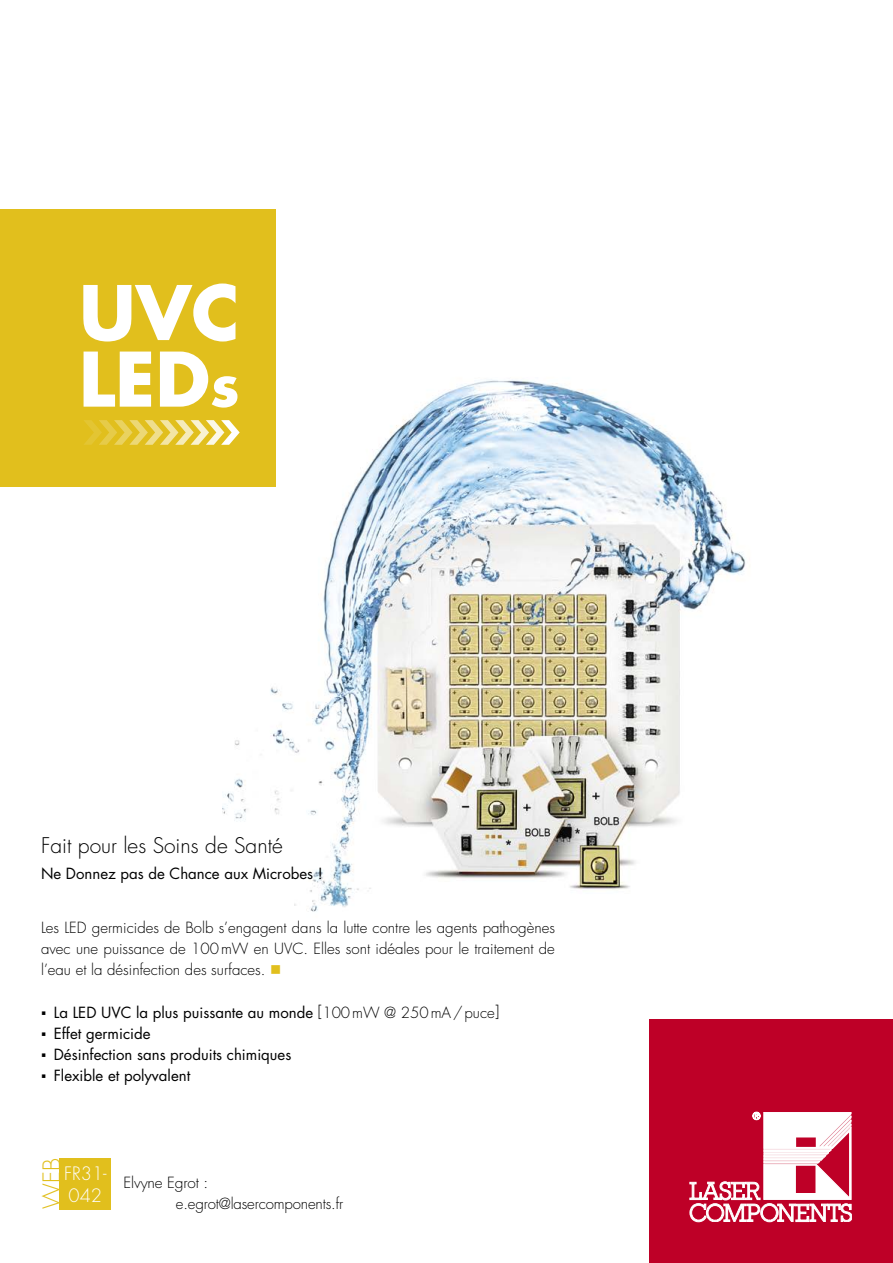
<style>
.page{position:relative;width:893px;height:1263px;background:#fff}
.page>*{position:absolute;margin:0;border:0;box-sizing:border-box;transform-origin:0 0}
.t1{font:700 73.05px/66.6px "Futura Std";color:#fff}
.t2{font:300 23.25px "Futura Std";color:#e1bf1d}
.t3{font:300 21px "Futura Std";color:#000}
.t4{font:300 18px "Futura Std";color:#fff}
.t5{font:300 15px/21.3px "Futura Std";color:#000}
.t6{font:15px "Futura Std";color:#000}
.s1{font-size:57.45px}
.s2{color:#e1bf1d}
.s3{font-family:"Calibri"}
.s4{font-weight:300}
</style>
<div class="page">
<img style="left:222px;top:210px;width:580px;height:978px">
<div style="left:60px;top:1158px;width:51px;height:51px;background:#e1bf1d"></div>
<div style="left:0;top:210px;width:275px;height:277px;background:#e1bf1d"></div>
<svg style="left:84px;top:420px;width:156px;height:25px"></svg>
<div style="left:650px;top:1020px;width:243px;height:243px;background:#be0027"></div>
<svg style="left:690px;top:1112px;width:162px;height:110px"></svg>
<h1 class="t1" style="left:79px;top:278px;width:162px">UVC<br>LED<span class="s1">s</span></h1>
<h3 class="t3" style="left:41px;top:833px;width:243px">Fait pour les Soins de Santé</h3>
<p class="t6" style="left:41px;top:863px;width:283px">Ne Donnez pas de Chance aux Microbes !</p>
<p class="t5" style="left:41px;top:917px;width:515px;text-align:justify">Les LED germicides de Bolb s’engagent dans la lutte contre les agents pathogènes avec une puissance de 100mW en UVC. Elles sont idéales pour le traitement de l’eau et la désinfection des surfaces. <span class="s2">■</span></p>
<p class="t6" style="left:41px;top:1002px;width:460px"><span class="s3">▪</span> La LED UVC la plus puissante au monde <span class="s4">[100mW @ 250mA/puce]</span></p>
<p class="t6" style="left:41px;top:1024px;width:111px"><span class="s3">▪</span> Effet germicide</p>
<p class="t6" style="left:41px;top:1045px;width:252px"><span class="s3">▪</span> Désinfection sans produits chimiques</p>
<p class="t6" style="left:41px;top:1066px;width:151px"><span class="s3">▪</span> Flexible et polyvalent</p>
<h2 class="t2" style="left:38px;top:1209px;width:52px;rotate:-90deg">WEB</h2>
<p class="t4" style="left:64px;top:1162px;width:44px">FR31-</p>
<p class="t4" style="left:69px;top:1184px;width:35px">042</p>
<p class="t5" style="left:176px;top:1172px;width:169px;text-indent:-52px">Elvyne Egrot : e.egrot@lasercomponents.fr</p>
</div>
